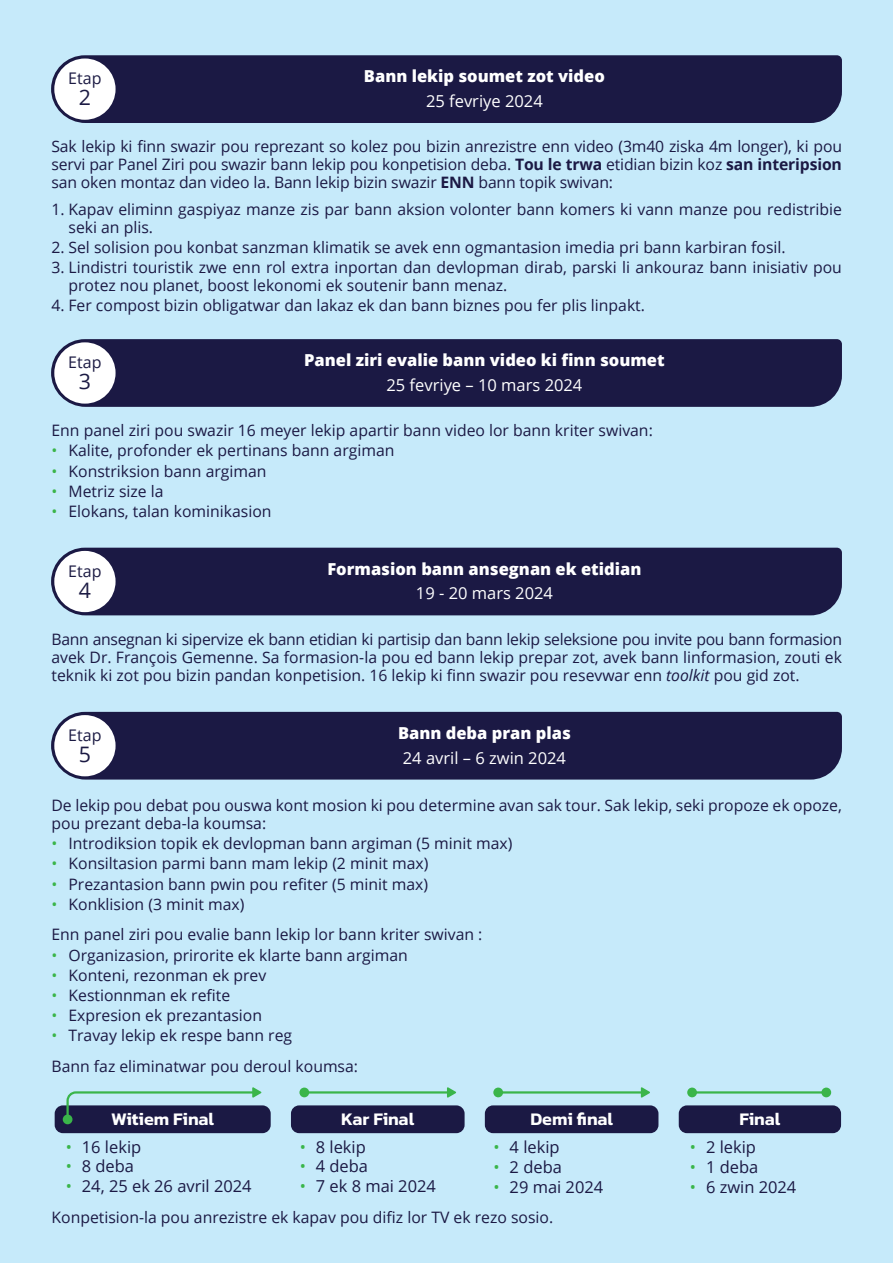
<style>
.page{position:relative;width:893px;height:1263px;background:#c6eafa}
.page>*{position:absolute;margin:0;border:0;box-sizing:border-box;transform-origin:0 0}
.t1{font:21.3px "Open Sans";color:#1b1a43}
.t2{font:600 18px "Kanit";color:#fff}
.t3{font:800 16.5px "Open Sans";color:#fff}
.t4{font:16.5px "Open Sans";color:#1b1944}
.t5{font:16.5px "Open Sans";color:#fff}
.t6{font:16.05px "Open Sans";color:#1b1a43}
.t7{font:15.75px/18px "Open Sans";color:#1b1944}
.s1{font-weight:700}
.s2{color:#3bb54a}
.s3{font-style:italic}
.s4{color:#3ab54a}
</style>
<div class="page">
<div style="left:51px;top:55px;width:791px;height:68px;background:#1b1944"></div>
<div style="left:54px;top:59px;width:62px;height:61px;background:#fff;border-radius:50%"></div>
<div style="left:51px;top:339px;width:791px;height:68px;background:#1b1944"></div>
<div style="left:51px;top:548px;width:791px;height:67px;background:#1b1944"></div>
<div style="left:54px;top:342px;width:62px;height:62px;background:#fff;border-radius:50%"></div>
<div style="left:54px;top:551px;width:62px;height:61px;background:#fff;border-radius:50%"></div>
<div style="left:485px;top:1105px;width:173px;height:28px;background:#1b1944;border-radius:8px"></div>
<div style="left:55px;top:1105px;width:216px;height:28px;background:#1b1944;border-radius:8px"></div>
<div style="left:63px;top:1114px;width:9px;height:10px;background:#3ab54a;border-radius:50%"></div>
<div style="left:291px;top:1105px;width:174px;height:28px;background:#1b1944;border-radius:8px"></div>
<svg style="left:65px;top:1087px;width:196px;height:35px"></svg>
<svg style="left:447px;top:1087px;width:9px;height:11px"></svg>
<svg style="left:641px;top:1087px;width:9px;height:11px"></svg>
<hr style="left:304px;top:1091px;width:148px;height:2px;background:#3ab54a">
<div style="left:299px;top:1087px;width:10px;height:10px;background:#3ab54a;border-radius:50%"></div>
<hr style="left:498px;top:1091px;width:148px;height:2px;background:#3ab54a">
<div style="left:493px;top:1087px;width:10px;height:10px;background:#3ab54a;border-radius:50%"></div>
<hr style="left:692px;top:1091px;width:134px;height:2px;background:#3ab54a">
<div style="left:687px;top:1087px;width:10px;height:10px;background:#3ab54a;border-radius:50%"></div>
<div style="left:821px;top:1087px;width:10px;height:10px;background:#3ab54a;border-radius:50%"></div>
<div style="left:679px;top:1105px;width:162px;height:28px;background:#1b1944;border-radius:8px"></div>
<div style="left:51px;top:712px;width:791px;height:67px;background:#1b1944"></div>
<div style="left:54px;top:715px;width:62px;height:61px;background:#fff;border-radius:50%"></div>
<p class="t6" style="left:68px;top:67px;width:35px">Etap</p>
<h1 class="t1" style="left:79px;top:83px;width:14px">2</h1>
<p class="t3" style="left:364px;top:64px;width:242px">Bann lekip soumet zot video</p>
<p class="t5" style="left:426px;top:90px;width:118px">25 fevriye 2024</p>
<p class="t7" style="left:51px;top:137px;width:792px;text-align:justify">Sak lekip ki finn swazir pou reprezant so kolez pou bizin anrezistre enn video (3m40 ziska 4m longer), ki pou servi par Panel Ziri pou swazir bann lekip pou konpetision deba. <span class="s1">Tou le trwa</span> etidian bizin koz <span class="s1">san interipsion </span>san oken montaz dan video la. Bann lekip bizin swazir <span class="s1">ENN</span> bann topik swivan:</p>
<p class="t7" style="left:69px;top:200px;width:775px;text-indent:-17px">1. Kapav eliminn gaspiyaz manze zis par bann aksion volonter bann komers ki vann manze pou redistribie seki an plis.</p>
<p class="t7" style="left:51px;top:238px;width:736px">2. Sel solision pou konbat sanzman klimatik se avek enn ogmantasion imedia pri bann karbiran fosil.</p>
<p class="t7" style="left:69px;top:258px;width:775px;text-indent:-17px">3. Lindistri touristik zwe enn rol extra inportan dan devlopman dirab, parski li ankouraz bann inisiativ pou protez nou planet, boost lekonomi ek soutenir bann menaz.</p>
<p class="t7" style="left:51px;top:296px;width:595px">4. Fer compost bizin obligatwar dan lakaz ek dan bann biznes pou fer plis linpakt.</p>
<p class="t6" style="left:68px;top:351px;width:35px">Etap</p>
<h1 class="t1" style="left:79px;top:367px;width:14px">3</h1>
<p class="t3" style="left:304px;top:347px;width:362px">Panel ziri evalie bann video ki finn soumet</p>
<p class="t5" style="left:386px;top:374px;width:197px">25 fevriye – 10 mars 2024</p>
<p class="t7" style="left:51px;top:421px;width:603px">Enn panel ziri pou swazir 16 meyer lekip apartir bann video lor bann kriter swivan:</p>
<p class="t7" style="left:51px;top:441px;width:344px"><span class="s2">•</span> Kalite, profonder ek pertinans bann argiman</p>
<p class="t7" style="left:51px;top:461px;width:217px"><span class="s2">•</span> Konstriksion bann argiman</p>
<p class="t7" style="left:51px;top:481px;width:114px"><span class="s2">•</span> Metriz size la</p>
<p class="t7" style="left:51px;top:502px;width:222px"><span class="s2">•</span> Elokans, talan kominikasion</p>
<p class="t6" style="left:68px;top:560px;width:35px">Etap</p>
<h1 class="t1" style="left:79px;top:575px;width:14px">4</h1>
<p class="t3" style="left:327px;top:556px;width:316px">Formasion bann ansegnan ek etidian</p>
<p class="t5" style="left:416px;top:582px;width:139px">19 - 20 mars 2024</p>
<p class="t7" style="left:51px;top:630px;width:792px;text-align:justify">Bann ansegnan ki sipervize ek bann etidian ki partisip dan bann lekip seleksione pou invite pou bann formasion avek Dr. François Gemenne. Sa formasion-la pou ed bann lekip prepar zot, avek bann linformasion, zouti ek teknik ki zot pou bizin pandan konpetision. 16 lekip ki finn swazir pou resevwar enn <span class="s3">toolkit</span> pou gid zot.</p>
<p class="t6" style="left:68px;top:724px;width:35px">Etap</p>
<h1 class="t1" style="left:79px;top:740px;width:14px">5</h1>
<p class="t3" style="left:398px;top:720px;width:174px">Bann deba pran plas</p>
<p class="t5" style="left:403px;top:746px;width:165px">24 avril – 6 zwin 2024</p>
<p class="t7" style="left:51px;top:796px;width:792px">De lekip pou debat pou ouswa kont mosion ki pou determine avan sak tour. Sak lekip, seki propoze ek opoze, pou prezant deba-la koumsa:</p>
<p class="t7" style="left:51px;top:834px;width:463px"><span class="s2">•</span> Introdiksion topik ek devlopman bann argiman (5 minit max)</p>
<p class="t7" style="left:51px;top:854px;width:378px"><span class="s2">•</span> Konsiltasion parmi bann mam lekip (2 minit max)</p>
<p class="t7" style="left:51px;top:874px;width:378px"><span class="s2">•</span> Prezantasion bann pwin pou refiter (5 minit max)</p>
<p class="t7" style="left:51px;top:888px;width:432px;line-height:30.8px"><span class="s2">•</span> Konklision (3 minit max)<br>Enn panel ziri pou evalie bann lekip lor bann kriter swivan :</p>
<p class="t7" style="left:51px;top:945px;width:358px"><span class="s2">•</span> Organizasion, prirorite ek klarte bann argiman</p>
<p class="t7" style="left:51px;top:965px;width:216px"><span class="s2">•</span> Konteni, rezonman ek prev</p>
<p class="t7" style="left:51px;top:986px;width:180px"><span class="s2">•</span> Kestionnman ek refite</p>
<p class="t7" style="left:51px;top:1006px;width:212px"><span class="s2">•</span> Expresion ek prezantasion</p>
<p class="t7" style="left:51px;top:1019px;width:308px;line-height:30.8px"><span class="s2">•</span> Travay lekip ek respe bann reg<br>Bann faz eliminatwar pou deroul koumsa:</p>
<p class="t2" style="left:111px;top:1105px;width:104px">Witiem Final</p>
<p class="t4" style="left:66px;top:1135px;width:77px"><span class="s4">•</span> 16 lekip</p>
<p class="t4" style="left:66px;top:1155px;width:70px"><span class="s4">•</span> 8 deba</p>
<p class="t4" style="left:66px;top:1175px;width:187px"><span class="s4">•</span> 24, 25 ek 26 avril 2024</p>
<p class="t2" style="left:530px;top:1105px;width:84px">Demi final</p>
<p class="t4" style="left:494px;top:1136px;width:68px"><span class="s4">•</span> 4 lekip</p>
<p class="t4" style="left:494px;top:1155px;width:70px"><span class="s4">•</span> 2 deba</p>
<p class="t4" style="left:494px;top:1175px;width:111px"><span class="s4">•</span> 29 mai 2024</p>
<p class="t7" style="left:51px;top:1208px;width:503px">Konpetision-la pou anrezistre ek kapav pou difiz lor TV ek rezo sosio.</p>
<p class="t2" style="left:341px;top:1105px;width:74px">Kar Final</p>
<p class="t4" style="left:300px;top:1135px;width:68px"><span class="s4">•</span> 8 lekip</p>
<p class="t4" style="left:300px;top:1155px;width:70px"><span class="s4">•</span> 4 deba</p>
<p class="t4" style="left:300px;top:1175px;width:138px"><span class="s4">•</span> 7 ek 8 mai 2024</p>
<p class="t2" style="left:739px;top:1105px;width:42px">Final</p>
<p class="t4" style="left:690px;top:1136px;width:68px"><span class="s4">•</span> 2 lekip</p>
<p class="t4" style="left:690px;top:1155px;width:70px"><span class="s4">•</span> 1 deba</p>
<p class="t4" style="left:690px;top:1175px;width:108px"><span class="s4">•</span> 6 zwin 2024</p>
</div>
